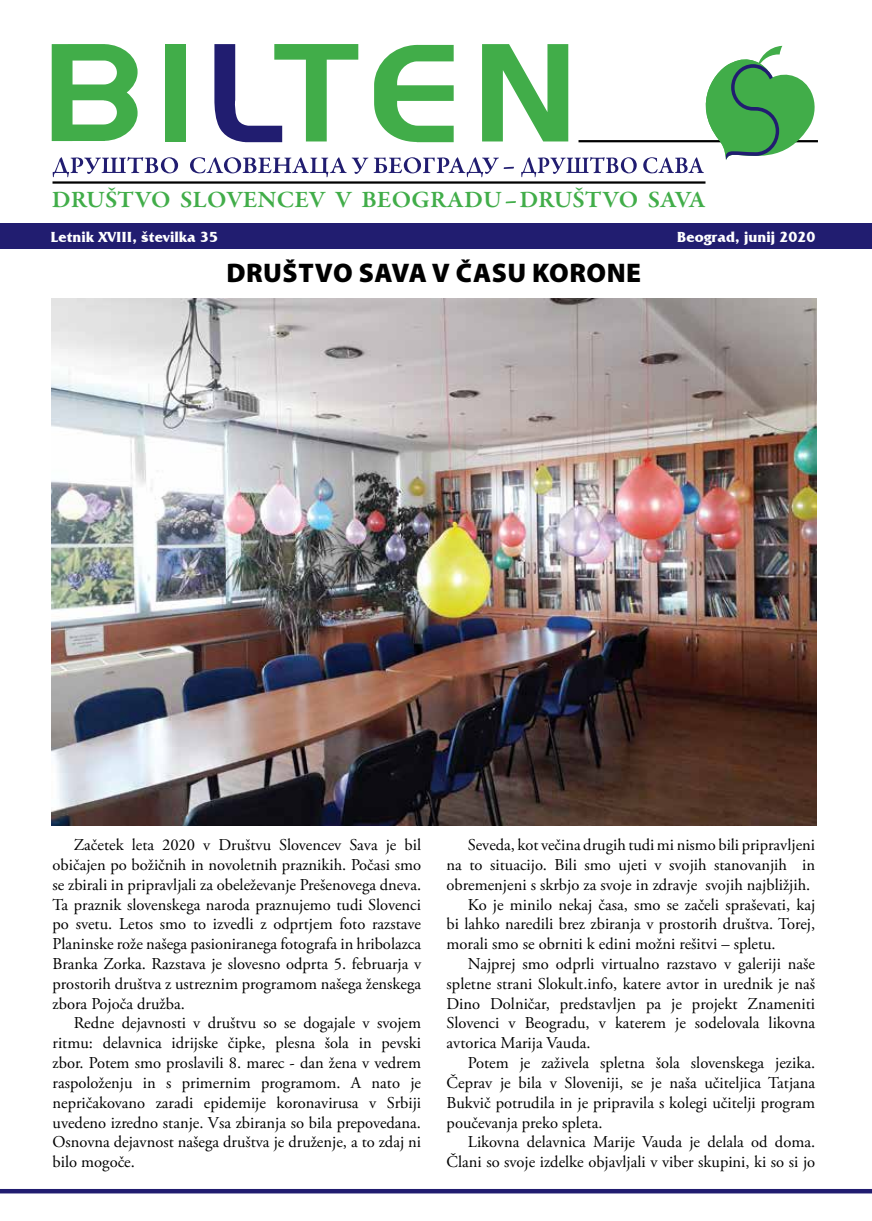
<style>
.page{position:relative;width:872px;height:1221px;background:#fff}
.page>*{position:absolute;margin:0;border:0;box-sizing:border-box;transform-origin:0 0}
.t1{font:900 27px "Myriad Pro";letter-spacing:.02em;color:#000}
.t2{font:600 23.7px "Garamond Premr Pro";color:#41ad49;scale:1.05 1}
.t3{font:16.5px/19.8px "Adobe Garamond Pro";color:#000;text-align:justify}
.t4{font:700 15px "Friz Quadrata IT Cby BT";color:#fff}
</style>
<div class="page">
<div style="left:0;top:223px;width:872px;height:26px;background:#211d70"></div>
<div style="left:0;top:1188px;width:872px;height:5px;background:#211d70"></div>
<hr style="left:52px;top:181px;width:653px;height:3px;background:#000">
<hr style="left:578px;top:140px;width:240px;height:2px;background:#000">
<div style="left:165px;top:44px;width:21px;height:97px;background:#41ad49"></div>
<svg style="left:482px;top:44px;width:86px;height:97px"></svg>
<svg style="left:52px;top:44px;width:86px;height:97px"></svg>
<svg style="left:214px;top:44px;width:144px;height:98px"></svg>
<svg style="left:374px;top:45px;width:80px;height:97px"></svg>
<svg style="left:53px;top:157px;width:125px;height:20px"></svg>
<svg style="left:190px;top:157px;width:324px;height:20px"></svg>
<svg style="left:521px;top:157px;width:115px;height:20px"></svg>
<svg style="left:643px;top:46px;width:173px;height:127px"></svg>
<svg style="left:505px;top:201px;width:11px;height:2px"></svg>
<img style="left:51px;top:299px;width:765px;height:526px">
<h2 class="t2" style="left:52px;top:185px;width:624px">DRUŠTVO SLOVENCEV V BEOGRADU - DRUŠTVO SAVA</h2>
<p class="t4" style="left:51px;top:227px;width:169px">Letnik XVIII, številka 35</p>
<p class="t4" style="left:677px;top:227px;width:140px">Beograd, junij 2020</p>
<h1 class="t1" style="left:226px;top:255px;width:416px">DRUŠTVO SAVA V ČASU KORONE</h1>
<p class="t3" style="left:53px;top:835px;width:370px;text-indent:21px">Začetek leta 2020 v Društvu Slovencev Sava je bil običajen po božičnih in novoletnih praznikih. Počasi smo se zbirali in pripravljali za obeleževanje Prešenovega dneva.<br>Ta praznik slovenskega naroda praznujemo tudi Slovenci po svetu. Letos smo to izvedli z odprtjem foto razstave Planinske rože našega pasioniranega fotografa in hribolazca Branka Zorka. Razstava je slovesno odprta 5. februarja v prostorih društva z ustreznim programom našega ženskega zbora Pojoča družba.</p>
<p class="t3" style="left:53px;top:1013px;width:370px;text-indent:21px">Redne dejavnosti v društvu so se dogajale v svojem ritmu: delavnica idrijske čipke, plesna šola in pevski zbor. Potem smo proslavili 8. marec - dan žena v vedrem raspoloženju in s primernim programom. A nato je nepričakovano zaradi epidemije koronavirusa v Srbiji uvedeno izredno stanje. Vsa zbiranja so bila prepovedana.<br>Osnovna dejavnost našega društva je druženje, a to zdaj ni bilo mogoče.</p>
<p class="t3" style="left:468px;top:835px;width:349px">Seveda, kot večina drugih tudi mi nismo bili pripravljeni</p>
<p class="t3" style="left:446px;top:855px;width:370px">na to situacijo. Bili smo ujeti v svojih stanovanjih in</p>
<p class="t3" style="left:446px;top:875px;width:365px">obremenjeni s skrbjo za svoje in zdravje svojih najbližjih.</p>
<p class="t3" style="left:468px;top:895px;width:349px">Ko je minilo nekaj časa, smo se začeli spraševati, kaj</p>
<p class="t3" style="left:446px;top:914px;width:370px">bi lahko naredili brez zbiranja v prostorih društva. Torej,</p>
<p class="t3" style="left:446px;top:934px;width:330px">morali smo se obrniti k edini možni rešitvi – spletu.</p>
<p class="t3" style="left:468px;top:954px;width:349px">Najprej smo odprli virtualno razstavo v galeriji naše</p>
<p class="t3" style="left:446px;top:974px;width:370px">spletne strani Slokult.info, katere avtor in urednik je naš</p>
<p class="t3" style="left:446px;top:994px;width:370px">Dino Dolničar, predstavljen pa je projekt Znameniti</p>
<p class="t3" style="left:446px;top:1013px;width:370px">Slovenci v Beogradu, v katerem je sodelovala likovna</p>
<p class="t3" style="left:446px;top:1033px;width:145px">avtorica Marija Vauda.</p>
<p class="t3" style="left:468px;top:1053px;width:349px">Potem je zaživela spletna šola slovenskega jezika.</p>
<p class="t3" style="left:446px;top:1073px;width:370px">Čeprav je bila v Sloveniji, se je naša učiteljica Tatjana</p>
<p class="t3" style="left:446px;top:1093px;width:370px">Bukvič potrudila in je pripravila s kolegi učitelji program</p>
<p class="t3" style="left:446px;top:1112px;width:157px">poučevanja preko spleta.</p>
<p class="t3" style="left:468px;top:1132px;width:349px">Likovna delavnica Marije Vauda je delala od doma.</p>
<p class="t3" style="left:446px;top:1152px;width:370px">Člani so svoje izdelke objavljali v viber skupini, ki so si jo</p>
</div>
